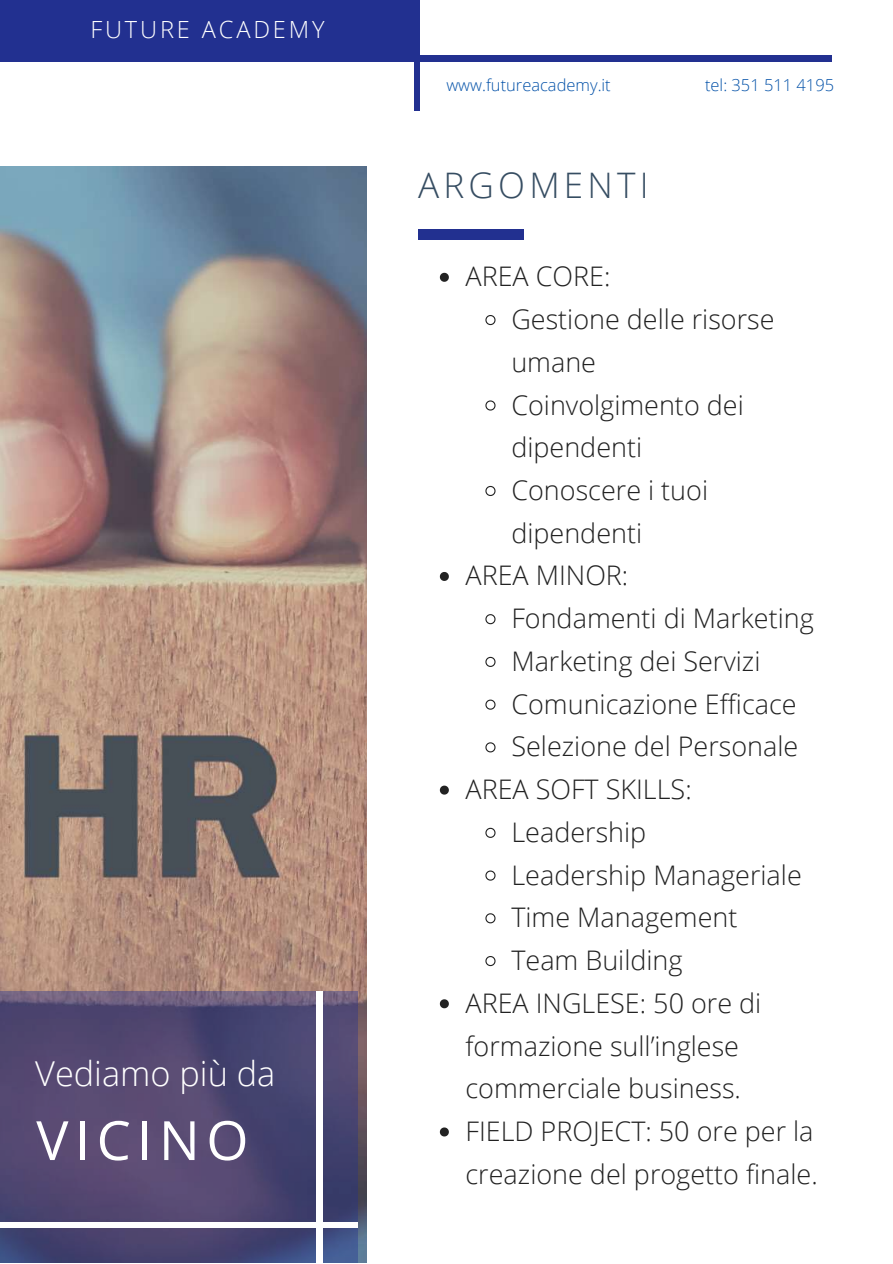
<style>
.page{position:relative;width:893px;height:1264px;background:#fff}
.page>*{position:absolute;margin:0;border:0;box-sizing:border-box;transform-origin:0 0}
.t1{font:54.15px "Open Sans";letter-spacing:.12em;color:#fff}
.t2{font:300 35.1px "Open Sans";letter-spacing:.12em;color:#364d62}
.t3{font:300 34.35px "Open Sans";color:#fff}
.t4{font:300 27px "Open Sans";color:#222}
.t5{font:300 23.7px "Open Sans";letter-spacing:.12em;color:#fff}
.t6{font:300 16.5px "Open Sans";color:#0351a8}
</style>
<div class="page">
<div style="left:418px;top:229px;width:106px;height:10px;background:#223090"></div>
<img style="left:0;top:166px;width:366px;height:1096px">
<svg style="left:0;top:990px;width:358px;height:272px;background:#514973"></svg>
<div style="left:0;top:1222px;width:358px;height:5px;background:#fff"></div>
<div style="left:317px;top:990px;width:5px;height:272px;background:#fff"></div>
<div style="left:414px;top:0;width:5px;height:111px;background:#223090"></div>
<div style="left:0;top:56px;width:832px;height:5px;background:#223090"></div>
<div style="left:0;top:0;width:417px;height:57px;background:#223090"></div>
<svg style="left:440px;top:273px;width:9px;height:9px"></svg>
<svg style="left:485px;top:315px;width:11px;height:11px"></svg>
<svg style="left:485px;top:400px;width:11px;height:11px"></svg>
<svg style="left:485px;top:485px;width:11px;height:11px"></svg>
<svg style="left:440px;top:572px;width:9px;height:9px"></svg>
<svg style="left:485px;top:614px;width:11px;height:11px"></svg>
<svg style="left:485px;top:656px;width:11px;height:11px"></svg>
<svg style="left:485px;top:699px;width:11px;height:11px"></svg>
<svg style="left:485px;top:742px;width:11px;height:11px"></svg>
<svg style="left:440px;top:785px;width:9px;height:9px"></svg>
<svg style="left:485px;top:827px;width:11px;height:11px"></svg>
<svg style="left:485px;top:870px;width:11px;height:11px"></svg>
<svg style="left:485px;top:913px;width:11px;height:11px"></svg>
<svg style="left:485px;top:956px;width:11px;height:10px"></svg>
<svg style="left:440px;top:999px;width:9px;height:9px"></svg>
<svg style="left:440px;top:1127px;width:9px;height:9px"></svg>
<p class="t5" style="left:90px;top:12px;width:236px">FUTURE ACADEMY</p>
<p class="t3" style="left:35px;top:1049px;width:242px">Vediamo più da</p>
<h1 class="t1" style="left:36px;top:1102px;width:214px">VICINO</h1>
<p class="t6" style="left:446px;top:73px;width:166px">www.futureacademy.it</p>
<p class="t6" style="left:705px;top:73px;width:131px">tel: 351 511 4195</p>
<p class="t2" style="left:418px;top:161px;width:232px">ARGOMENTI</p>
<p class="t4" style="left:465px;top:257px;width:146px">AREA CORE:</p>
<p class="t4" style="left:511px;top:300px;width:265px">Gestione delle risorse</p>
<p class="t4" style="left:511px;top:343px;width:86px">umane</p>
<p class="t4" style="left:511px;top:385px;width:234px">Coinvolgimento dei</p>
<p class="t4" style="left:511px;top:428px;width:132px">dipendenti</p>
<p class="t4" style="left:511px;top:471px;width:198px">Conoscere i tuoi</p>
<p class="t4" style="left:511px;top:514px;width:132px">dipendenti</p>
<p class="t4" style="left:465px;top:556px;width:164px">AREA MINOR:</p>
<p class="t4" style="left:511px;top:599px;width:304px">Fondamenti di Marketing</p>
<p class="t4" style="left:511px;top:642px;width:250px">Marketing dei Servizi</p>
<p class="t4" style="left:511px;top:684px;width:287px">Comunicazione Efficace</p>
<p class="t4" style="left:511px;top:727px;width:288px">Selezione del Personale</p>
<p class="t4" style="left:465px;top:770px;width:228px">AREA SOFT SKILLS:</p>
<p class="t4" style="left:511px;top:813px;width:136px">Leadership</p>
<p class="t4" style="left:511px;top:855px;width:292px">Leadership Manageriale</p>
<p class="t4" style="left:511px;top:898px;width:227px">Time Management</p>
<p class="t4" style="left:511px;top:941px;width:173px">Team Building</p>
<p class="t4" style="left:465px;top:983px;width:297px">AREA INGLESE: 50 ore di</p>
<p class="t4" style="left:465px;top:1026px;width:275px">formazione sull’inglese</p>
<p class="t4" style="left:465px;top:1069px;width:277px">commerciale business.</p>
<p class="t4" style="left:465px;top:1112px;width:349px">FIELD PROJECT: 50 ore per la</p>
<p class="t4" style="left:465px;top:1154px;width:354px">creazione del progetto finale.</p>
</div>
